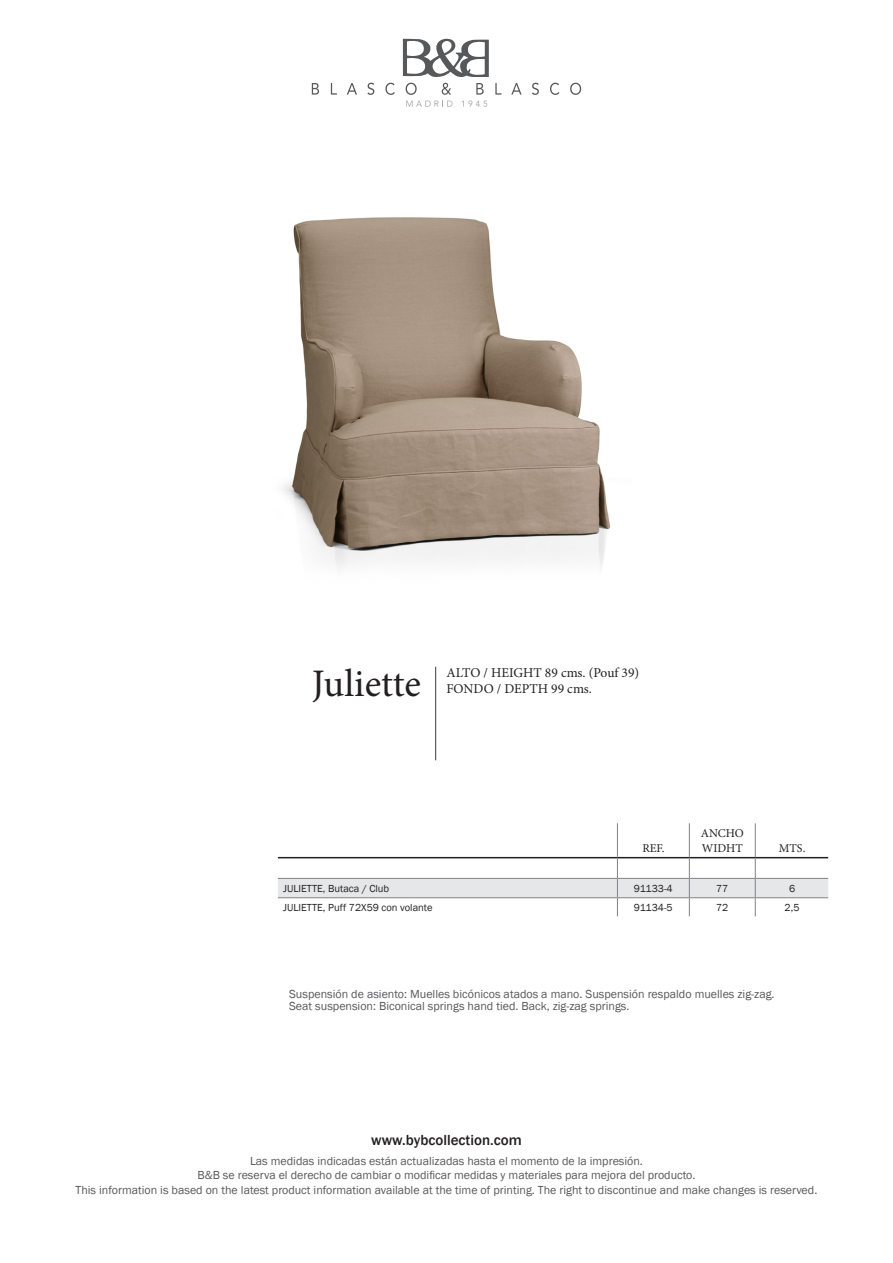
<style>
.page{position:relative;width:893px;height:1263px;background:#fff}
.page>*{position:absolute;margin:0;border:0;box-sizing:border-box;transform-origin:0 0}
.Nombre_Modelo{font:39px "Minion Pro";color:#231f20}
.Sitio_web{font:500 15px "Franklin Gothic";color:#231f20}
.Especificaciones_Mod{font:13.5px "Minion Pro";color:#231f20}
.Información_Venta{font:12px/14.4px "Franklin Gothic";color:#57585a;text-align:center}
.Notas{font:12px/12px "Franklin Gothic";color:#57585a}
.t1{font:12px/14.4px "Minion Pro";color:#231f20}
.Tabla{font:10.5px "Franklin Gothic";color:#231f20}
</style>
<div class="page">
<hr style="left:435px;top:667px;width:1px;height:93px;background:#231f20">
<svg style="left:312px;top:83px;width:7px;height:12px"></svg>
<svg style="left:331px;top:83px;width:6px;height:12px"></svg>
<svg style="left:347px;top:83px;width:10px;height:12px"></svg>
<svg style="left:367px;top:83px;width:7px;height:12px"></svg>
<svg style="left:385px;top:83px;width:10px;height:12px"></svg>
<svg style="left:495px;top:83px;width:6px;height:12px"></svg>
<svg style="left:511px;top:83px;width:11px;height:12px"></svg>
<svg style="left:532px;top:83px;width:7px;height:12px"></svg>
<svg style="left:550px;top:83px;width:9px;height:12px"></svg>
<svg style="left:570px;top:83px;width:11px;height:12px"></svg>
<svg style="left:403px;top:38px;width:86px;height:68px"></svg>
<hr style="left:278px;top:857px;width:339px;height:1px;background:#231f20">
<hr style="left:617px;top:857px;width:72px;height:1px;background:#231f20">
<hr style="left:689px;top:857px;width:66px;height:1px;background:#231f20">
<hr style="left:755px;top:857px;width:73px;height:1px;background:#231f20">
<svg style="left:277px;top:858px;width:552px;height:58px"></svg>
<hr style="left:617px;top:823px;width:1px;height:34px;background:#808285">
<hr style="left:755px;top:823px;width:1px;height:34px;background:#808285">
<hr style="left:689px;top:823px;width:1px;height:34px;background:#808285">
<img style="left:283px;top:217px;width:327px;height:351px">
<p class="Nombre_Modelo" style="left:312px;top:657px;width:111px">Juliette</p>
<p class="Especificaciones_Mod" style="left:446px;top:664px;width:194px">ALTO / HEIGHT 89 cms. (Pouf 39)</p>
<p class="Especificaciones_Mod" style="left:446px;top:680px;width:147px">FONDO / DEPTH 99 cms.</p>
<p class="t1" style="left:642px;top:841px;width:24px">REF.</p>
<p class="t1" style="left:701px;top:826px;width:45px">ANCHO<br>WIDHT</p>
<p class="t1" style="left:779px;top:841px;width:28px">MTS.</p>
<p class="Tabla" style="left:283px;top:882px;width:108px">JULIETTE, Butaca / Club</p>
<p class="Tabla" style="left:634px;top:882px;width:40px">91133-4</p>
<p class="Tabla" style="left:716px;top:882px;width:14px">77</p>
<p class="Tabla" style="left:789px;top:882px;width:8px">6</p>
<p class="Tabla" style="left:283px;top:901px;width:151px">JULIETTE, Puff 72X59 con volante</p>
<p class="Tabla" style="left:634px;top:901px;width:40px">91134-5</p>
<p class="Tabla" style="left:716px;top:901px;width:14px">72</p>
<p class="Tabla" style="left:785px;top:901px;width:16px">2,5</p>
<p class="Notas" style="left:289px;top:988px;width:485px">Suspensión de asiento: Muelles bicónicos atados a mano. Suspensión respaldo muelles zig-zag.<br>Seat suspension: Biconical springs hand tied. Back, zig-zag springs.</p>
<p class="Sitio_web" style="left:371px;top:1130px;width:152px">www.bybcollection.com</p>
<p class="Información_Venta" style="left:76px;top:1154px;width:743px">Las medidas indicadas están actualizadas hasta el momento de la impresión.<br>B&amp;B se reserva el derecho de cambiar o modificar medidas y materiales para mejora del producto.<br>This information is based on the latest product information available at the time of printing. The right to discontinue and make changes is reserved.</p>
</div>
